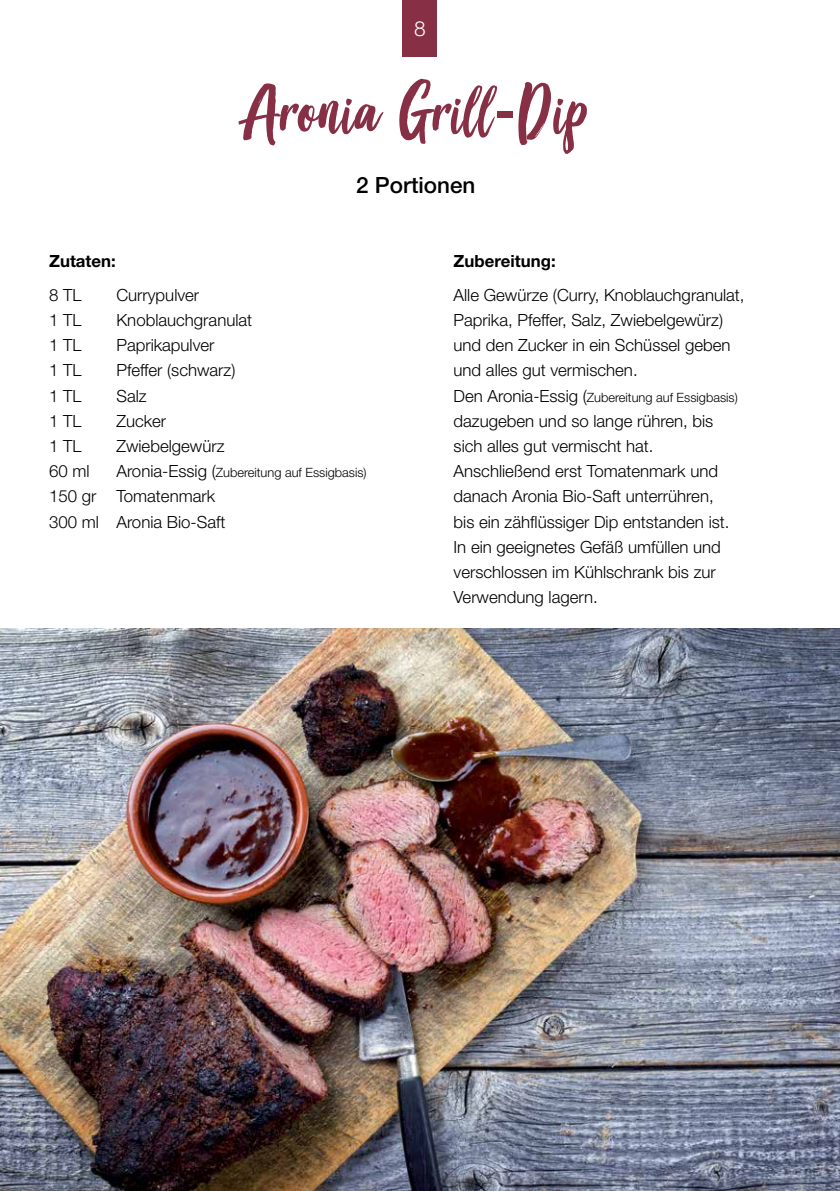
<style>
.page{position:relative;width:840px;height:1191px;background:#fff}
.page>*{position:absolute;margin:0;border:0;box-sizing:border-box;transform-origin:0 0}
.t1{font:72.8px "Good Vibes";color:#872f45}
.t2{font:500 22.4px "Helvetica Neue LT Pro";color:#000}
.t3{font:300 20.8px "Helvetica Neue LT Pro";color:#fff}
.t4{font:300 16.8px/25.2px "Helvetica Neue LT Pro";color:#000}
.t5{font:700 16.8px "Helvetica Neue LT Pro";color:#000}
.t6{font:300 12.8px "Helvetica Neue LT Pro";color:#000}
.s1{font-size:16.8px}
</style>
<div class="page">
<img style="left:0;top:628px;width:839px;height:563px">
<div style="left:496px;top:112px;width:16px;height:6px;background:#872f45"></div>
<div style="left:403px;top:0;width:34px;height:57px;background:#872f45"></div>
<p class="t3" style="left:414px;top:16px;width:13px">8</p>
<h1 class="t1" style="left:243px;top:76px;width:347px">Aronia Grill Dip</h1>
<h2 class="t2" style="left:356px;top:172px;width:121px">2 Portionen</h2>
<p class="t5" style="left:49px;top:251px;width:68px">Zutaten:</p>
<p class="t4" style="left:49px;top:282px;width:34px">8 TL</p>
<p class="t4" style="left:116px;top:282px;width:84px">Currypulver</p>
<p class="t4" style="left:49px;top:307px;width:34px">1 TL</p>
<p class="t4" style="left:116px;top:307px;width:137px">Knoblauchgranulat</p>
<p class="t4" style="left:49px;top:332px;width:34px">1 TL</p>
<p class="t4" style="left:116px;top:332px;width:100px">Paprikapulver</p>
<p class="t4" style="left:49px;top:357px;width:34px">1 TL</p>
<p class="t4" style="left:116px;top:357px;width:120px">Pfeffer (schwarz)</p>
<p class="t4" style="left:49px;top:382px;width:34px">1 TL</p>
<p class="t4" style="left:116px;top:382px;width:32px">Salz</p>
<p class="t4" style="left:49px;top:408px;width:34px">1 TL</p>
<p class="t4" style="left:116px;top:408px;width:51px">Zucker</p>
<p class="t4" style="left:49px;top:433px;width:34px">1 TL</p>
<p class="t4" style="left:116px;top:433px;width:109px">Zwiebelgewürz</p>
<p class="t4" style="left:49px;top:458px;width:42px">60 ml</p>
<p class="t6" style="left:116px;top:465px;width:252px"><span class="s1">Aronia-Essig (</span>Zubereitung auf Essigbasis)</p>
<p class="t4" style="left:49px;top:483px;width:178px">150 gr Tomatenmark<br>300 ml Aronia Bio-Saft</p>
<p class="t5" style="left:453px;top:251px;width:104px">Zubereitung:</p>
<p class="t4" style="left:453px;top:282px;width:292px">Alle Gewürze (Curry, Knoblauchgranulat, Paprika, Pfeffer, Salz, Zwiebelgewürz) und den Zucker in ein Schüssel geben und alles gut vermischen.</p>
<p class="t6" style="left:453px;top:389px;width:285px"><span class="s1">Den Aronia-Essig (</span>Zubereitung auf Essigbasis)</p>
<p class="t4" style="left:453px;top:408px;width:277px">dazugeben und so lange rühren, bis sich alles gut vermischt hat.<br>Anschließend erst Tomatenmark und danach Aronia Bio-Saft unterrühren, bis ein zähflüssiger Dip entstanden ist.<br>In ein geeignetes Gefäß umfüllen und verschlossen im Kühlschrank bis zur Verwendung lagern.</p>
</div>
